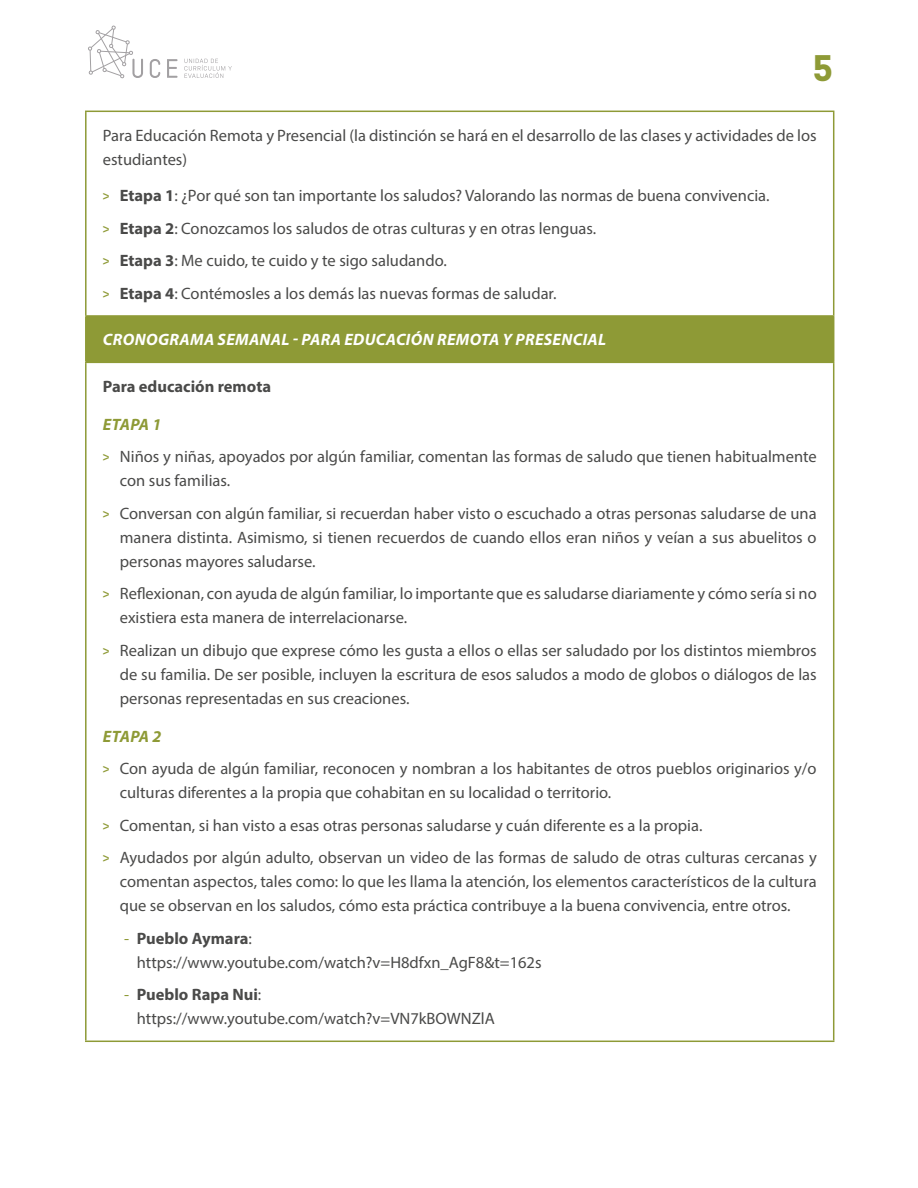
<style>
.page{position:relative;width:918px;height:1188px;background:#fff}
.page>*{position:absolute;margin:0;border:0;box-sizing:border-box;transform-origin:0 0}
.t1{font:700 34.5px "Sailec";color:#8e9a36}
.t2{font:16.5px/24px "Myriad Pro";color:#4a4a49}
.t3{font:italic 700 16.5px "Myriad Pro";letter-spacing:.02em;color:#fff}
.t4{font:700 16.5px "Myriad Pro";color:#4a4a49}
.s1{font-family:"gob CL";color:#8e9a36}
.s2{font-weight:700}
.s3{font-weight:700;font-style:italic;color:#8e9a36}
.s4{color:#8e9a36}
</style>
<div class="page">
<svg style="left:150px;top:59px;width:10px;height:19px"></svg>
<svg style="left:167px;top:59px;width:11px;height:19px"></svg>
<svg style="left:184px;top:59px;width:48px;height:19px"></svg>
<svg style="left:88px;top:26px;width:55px;height:52px"></svg>
<div style="left:86px;top:316px;width:748px;height:46px;background:#8e9a36"></div>
<hr style="left:85px;top:112px;width:2px;height:203px;background:#8e9a36">
<hr style="left:85px;top:111px;width:749px;height:1px;background:#8e9a36">
<hr style="left:833px;top:112px;width:1px;height:203px;background:#8e9a36">
<hr style="left:85px;top:317px;width:2px;height:45px;background:#8e9a36">
<hr style="left:85px;top:315px;width:749px;height:2px;background:#8e9a36">
<hr style="left:85px;top:363px;width:2px;height:678px;background:#8e9a36">
<hr style="left:85px;top:362px;width:749px;height:1px;background:#8e9a36">
<hr style="left:833px;top:363px;width:1px;height:678px;background:#8e9a36">
<hr style="left:85px;top:1041px;width:749px;height:1px;background:#8e9a36">
<h1 class="t1" style="left:813px;top:44px;width:21px">5</h1>
<p class="t2" style="left:103px;top:123px;width:715px">Para Educación Remota y Presencial (la distinción se hará en el desarrollo de las clases y actividades de los estudiantes)</p>
<p class="t2" style="left:103px;top:179px;width:668px;line-height:32.5px"><span class="s1">&gt;</span> <span class="s2">Etapa 1</span>: ¿Por qué son tan importante los saludos? Valorando las normas de buena convivencia. <span class="s1">&gt;</span> <span class="s2">Etapa 2</span>: Conozcamos los saludos de otras culturas y en otras lenguas.<br><span class="s1">&gt;</span> <span class="s2">Etapa 3</span>: Me cuido, te cuido y te sigo saludando.<br><span class="s1">&gt;</span> <span class="s2">Etapa 4</span>: Contémosles a los demás las nuevas formas de saludar.</p>
<p class="t3" style="left:103px;top:329px;width:505px">CRONOGRAMA SEMANAL - PARA EDUCACIÓN REMOTA Y PRESENCIAL</p>
<p class="t4" style="left:103px;top:375px;width:170px">Para educación remota</p>
<p class="t2" style="left:103px;top:408px;width:715px;line-height:32.5px"><span class="s3">ETAPA 1<br></span><span class="s1">&gt;</span> Niños y niñas, apoyados por algún familiar, comentan las formas de saludo que tienen habitualmente</p>
<p class="t2" style="left:103px;top:464px;width:715px;line-height:32.5px;text-indent:17px">con sus familias.<br><span class="s1">&gt;</span> Conversan con algún familiar, si recuerdan haber visto o escuchado a otras personas saludarse de una</p>
<p class="t2" style="left:120px;top:525px;width:698px">manera distinta. Asimismo, si tienen recuerdos de cuando ellos eran niños y veían a sus abuelitos o personas mayores saludarse.</p>
<p class="t2" style="left:120px;top:582px;width:698px;text-indent:-17px"><span class="s1">&gt;</span> Reflexionan, con ayuda de algún familiar, lo importante que es saludarse diariamente y cómo sería si no existiera esta manera de interrelacionarse.</p>
<p class="t2" style="left:120px;top:638px;width:698px;text-align:justify;text-indent:-17px"><span class="s1">&gt;</span> Realizan un dibujo que exprese cómo les gusta a ellos o ellas ser saludado por los distintos miembros de su familia. De ser posible, incluyen la escritura de esos saludos a modo de globos o diálogos de las personas representadas en sus creaciones.</p>
<p class="t2" style="left:103px;top:720px;width:715px;line-height:32.5px"><span class="s3">ETAPA 2<br></span><span class="s1">&gt;</span> Con ayuda de algún familiar, reconocen y nombran a los habitantes de otros pueblos originarios y/o</p>
<p class="t2" style="left:103px;top:776px;width:716px;line-height:32.5px;text-indent:17px">culturas diferentes a la propia que cohabitan en su localidad o territorio.<br><span class="s1">&gt;</span> Comentan, si han visto a esas otras personas saludarse y cuán diferente es a la propia.<br><span class="s1">&gt;</span> Ayudados por algún adulto, observan un video de las formas de saludo de otras culturas cercanas y</p>
<p class="t2" style="left:120px;top:870px;width:698px">comentan aspectos, tales como: lo que les llama la atención, los elementos característicos de la cultura que se observan en los saludos, cómo esta práctica contribuye a la buena convivencia, entre otros.</p>
<p class="t2" style="left:137px;top:926px;width:406px;text-indent:-13px"><span class="s4">-</span> <span class="s2">Pueblo Aymara</span>: https://www.youtube.com/watch?v=H8dfxn_AgF8&amp;t=162s</p>
<p class="t2" style="left:137px;top:983px;width:360px;text-indent:-13px"><span class="s4">-</span> <span class="s2">Pueblo Rapa Nui</span>: https://www.youtube.com/watch?v=VN7kBOWNZlA</p>
</div>
